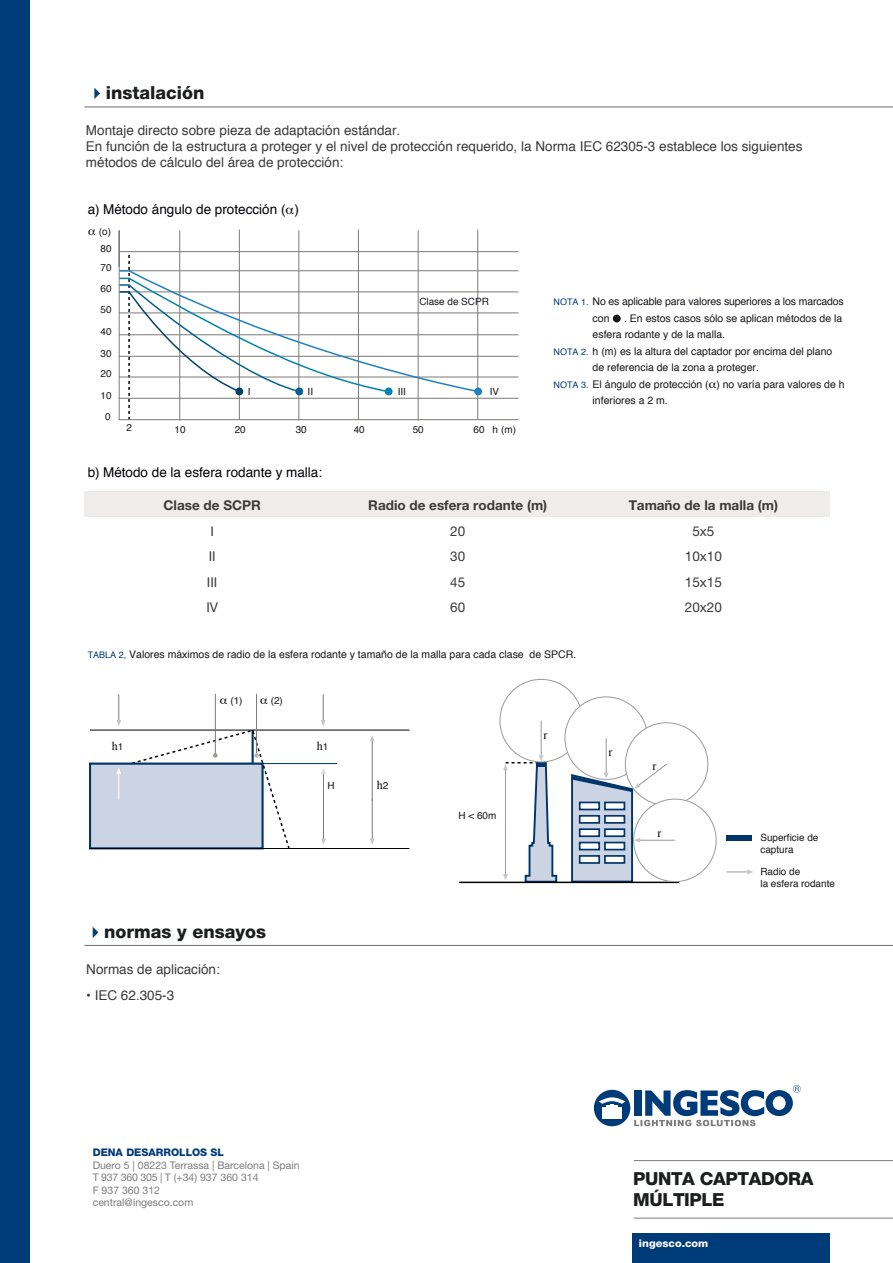
<style>
.page{position:relative;width:893px;height:1263px;background:#fff}
.page>*{position:absolute;margin:0;border:0;box-sizing:border-box;transform-origin:0 0}
.t1{font:800 18px "Helvetica Neue";color:#1b1e1d}
.t2{font:800 18px/21px "Helvetica Neue";letter-spacing:-.02em;color:#1b1e1d}
.t3{font:13.5px/16.2px "Helvetica";color:#393a39}
.t4{font:13.5px "Helvetica";color:#000206}
.t5{font:700 13.5px "Helvetica Neue";color:#393a39}
.t6{font:13.5px/25.5px "Helvetica Neue";color:#393a39;text-align:center}
.t7{font:12px "Times New Roman";color:#000206}
.t8{font:10.5px/16.5px "Helvetica";color:#1a171c}
.t9{font:10.5px/12.5px "Helvetica Neue";color:#7b7c7e}
.t10{font:800 10.5px "Helvetica Neue";color:#003b79}
.t11{font:800 10.5px "Helvetica Neue";color:#fff;scale:1.04 1}
.t12{font:9.9px/11.9px "Helvetica";color:#1a171c}
.s1{color:#003e6f}
.s2{font-family:"Arial"}
.s3{font-size:9px;color:#003b79}
.s4{font-family:"Helvetica";font-size:9.9px;color:#1a171c}
</style>
<div class="page">
<div style="left:632px;top:1233px;width:198px;height:30px;background:#003b79"></div>
<hr style="left:634px;top:1160px;width:259px;height:1px;background:#7b7c7e">
<hr style="left:634px;top:1218px;width:259px;height:1px;background:#7b7c7e">
<div style="left:594px;top:1090px;width:36px;height:36px;background:#003b79;border-radius:50%"></div>
<svg style="left:599px;top:1097px;width:26px;height:21px"></svg>
<svg style="left:634px;top:1085px;width:167px;height:41px"></svg>
<div style="left:0;top:0;width:30px;height:1263px;background:#003b79"></div>
<hr style="left:84px;top:107px;width:809px;height:1px;background:#6e6e6c">
<hr style="left:84px;top:945px;width:809px;height:1px;background:#6e6e6c">
<svg style="left:119px;top:230px;width:400px;height:190px"></svg>
<div style="left:89px;top:762px;width:175px;height:87px;background:#ccd3e2;border:2px solid #00356a"></div>
<svg style="left:116px;top:768px;width:5px;height:31px"></svg>
<hr style="left:90px;top:730px;width:319px;height:1px;background:#000206">
<hr style="left:90px;top:763px;width:247px;height:1px;background:#00356a">
<svg style="left:116px;top:694px;width:5px;height:32px"></svg>
<hr style="left:90px;top:848px;width:319px;height:1px;background:#000206">
<svg style="left:321px;top:768px;width:5px;height:30px"></svg>
<hr style="left:323px;top:798px;width:1px;height:41px;background:#7a7a78">
<svg style="left:321px;top:838px;width:5px;height:7px"></svg>
<hr style="left:372px;top:741px;width:1px;height:60px;background:#7a7a78">
<svg style="left:370px;top:735px;width:5px;height:6px"></svg>
<hr style="left:372px;top:798px;width:1px;height:41px;background:#7a7a78">
<svg style="left:370px;top:838px;width:5px;height:7px"></svg>
<hr style="left:215px;top:694px;width:1px;height:60px;background:#7a7a78">
<hr style="left:256px;top:694px;width:1px;height:60px;background:#7a7a78">
<svg style="left:130px;top:728px;width:161px;height:122px"></svg>
<svg style="left:321px;top:694px;width:5px;height:32px"></svg>
<div style="left:727px;top:835px;width:25px;height:6px;background:#00356a"></div>
<svg style="left:726px;top:869px;width:27px;height:5px"></svg>
<hr style="left:459px;top:882px;width:220px;height:1px;background:#000206">
<hr style="left:541px;top:721px;width:1px;height:35px;background:#9c9a97">
<hr style="left:606px;top:738px;width:1px;height:35px;background:#9c9a97">
<svg style="left:503px;top:755px;width:55px;height:129px"></svg>
<hr style="left:640px;top:840px;width:35px;height:1px;background:#9c9a97">
<svg style="left:570px;top:763px;width:97px;height:119px"></svg>
<div style="left:613px;top:315px;width:8px;height:7px;background:#161516;border-radius:50%"></div>
<div style="left:84px;top:492px;width:746px;height:25px;background:#eeedec"></div>
<h1 class="t1" style="left:88px;top:81px;width:118px"><span class="s1">✔</span>instalación</h1>
<p class="t3" style="left:86px;top:122px;width:718px">Montaje directo sobre pieza de adaptación estándar.<br>En función de la estructura a proteger y el nivel de protección requerido, la Norma IEC 62305-3 establece los siguientes métodos de cálculo del área de protección:</p>
<p class="t4" style="left:88px;top:199px;width:212px">a) Método ángulo de protección <span class="s2">( )</span></p>
<p class="t12" style="left:99px;top:226px;width:14px">(o)</p>
<p class="t12" style="left:100px;top:243px;width:13px">80</p>
<p class="t12" style="left:100px;top:262px;width:13px">70</p>
<p class="t12" style="left:100px;top:283px;width:13px">60</p>
<p class="t12" style="left:100px;top:304px;width:13px">50</p>
<p class="t12" style="left:100px;top:326px;width:13px">40</p>
<p class="t12" style="left:100px;top:348px;width:13px">30</p>
<p class="t12" style="left:100px;top:368px;width:13px">20</p>
<p class="t12" style="left:100px;top:390px;width:13px">10</p>
<p class="t12" style="left:105px;top:411px;width:7px">0</p>
<p class="t12" style="left:419px;top:296px;width:71px">Clase de SCPR</p>
<p class="t12" style="left:248px;top:386px;width:4px">I</p>
<p class="t12" style="left:308px;top:386px;width:7px">II</p>
<p class="t12" style="left:398px;top:386px;width:10px">III</p>
<p class="t12" style="left:490px;top:386px;width:11px">IV</p>
<p class="t12" style="left:127px;top:422px;width:7px">2</p>
<p class="t12" style="left:492px;top:424px;width:25px">h (m)</p>
<p class="t12" style="left:175px;top:424px;width:13px">10</p>
<p class="t12" style="left:235px;top:424px;width:13px">20</p>
<p class="t12" style="left:296px;top:424px;width:13px">30</p>
<p class="t12" style="left:354px;top:424px;width:13px">40</p>
<p class="t12" style="left:413px;top:424px;width:13px">50</p>
<p class="t12" style="left:474px;top:424px;width:13px">60</p>
<p class="t4" style="left:88px;top:461px;width:236px">b) Método de la esfera rodante y malla:</p>
<p class="t8" style="left:593px;top:293px;width:253px;text-indent:-39px"><span class="s3">NOTA 1.</span> No es aplicable para valores superiores a los marcados con</p>
<p class="t8" style="left:624px;top:310px;width:220px">. En estos casos sólo se aplican métodos de la</p>
<p class="t8" style="left:593px;top:326px;width:134px">esfera rodante y de la malla.</p>
<p class="t8" style="left:554px;top:343px;width:280px"><span class="s3">NOTA 2.</span> h (m) es la altura del captador por encima del plano</p>
<p class="t8" style="left:593px;top:359px;width:168px">de referencia de la zona a proteger.</p>
<p class="t8" style="left:554px;top:376px;width:293px"><span class="s3">NOTA 3.</span> El ángulo de protección ( ) no varía para valores de h</p>
<p class="t8" style="left:593px;top:392px;width:77px">inferiores a 2 m.</p>
<p class="t5" style="left:164px;top:497px;width:99px">Clase de SCPR</p>
<p class="t5" style="left:368px;top:497px;width:180px">Radio de esfera rodante (m)</p>
<p class="t5" style="left:629px;top:497px;width:151px">Tamaño de la malla (m)</p>
<p class="t6" style="left:206px;top:518px;width:13px">I<br>II<br>III<br>IV</p>
<p class="t6" style="left:450px;top:518px;width:17px;text-align:justify">20<br>30<br>45<br>60</p>
<p class="t6" style="left:685px;top:518px;width:39px">5x5<br>10x10<br>15x15<br>20x20</p>
<p class="t8" style="left:88px;top:647px;width:490px"><span class="s3">TABLA 2,</span> Valores máximos de radio de la esfera rodante y tamaño de la malla para cada clase de SPCR.</p>
<p class="t12" style="left:230px;top:695px;width:14px">(1)</p>
<p class="t12" style="left:271px;top:695px;width:14px">(2)</p>
<p class="t7" style="left:112px;top:737px;width:13px">h<span class="s4">1</span></p>
<p class="t7" style="left:317px;top:737px;width:13px">h<span class="s4">1</span></p>
<h1 class="t1" style="left:86px;top:921px;width:182px"><span class="s1">✔</span>normas y ensayos</h1>
<p class="t3" style="left:86px;top:962px;width:135px">Normas de aplicación:</p>
<p class="t3" style="left:86px;top:987px;width:90px">• IEC 62.305-3</p>
<p class="t12" style="left:328px;top:780px;width:9px">H</p>
<p class="t7" style="left:377px;top:777px;width:13px">h<span class="s4">2</span></p>
<p class="t10" style="left:93px;top:1146px;width:133px">DENA DESARROLLOS SL</p>
<p class="t9" style="left:93px;top:1159px;width:208px">Duero 5 | 08223 Terrassa | Barcelona | Spain<br>T 937 360 305 | T (+34) 937 360 314<br>F 937 360 312<br>central@ingesco.com</p>
<p class="t12" style="left:459px;top:810px;width:39px">H &lt; 60m</p>
<p class="t7" style="left:544px;top:727px;width:5px">r</p>
<p class="t7" style="left:609px;top:744px;width:5px">r</p>
<p class="t7" style="left:652px;top:758px;width:5px">r</p>
<p class="t7" style="left:658px;top:825px;width:5px">r</p>
<p class="t12" style="left:760px;top:832px;width:59px">Superficie de captura</p>
<p class="t12" style="left:760px;top:865px;width:76px">Radio de<br>la esfera rodante</p>
<h1 class="t2" style="left:633px;top:1168px;width:182px">PUNTA CAPTADORA<br>MÚLTIPLE</h1>
<p class="t11" style="left:639px;top:1237px;width:68px">ingesco.com</p>
</div>
